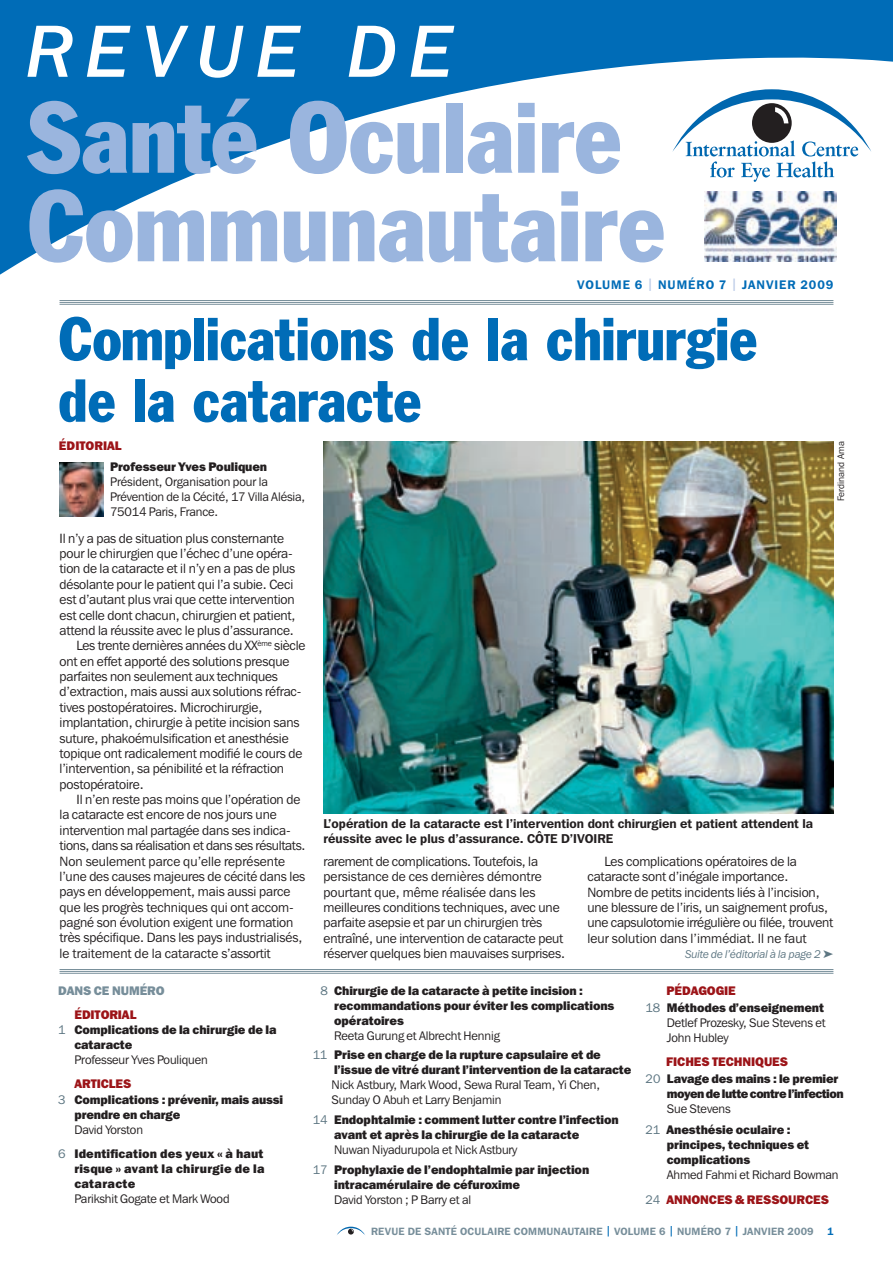
<style>
.page{position:relative;width:893px;height:1263px;background:#fff}
.page>*{position:absolute;margin:0;border:0;box-sizing:border-box;transform-origin:0 0}
.t1{font:condensed 99px/88.5px "Franklin Gothic BT";letter-spacing:-.01em;color:#9ab5de}
.t2{font:73.5px "Franklin Gothic IT Cby BT Med Ital";letter-spacing:.17em;color:#fff}
.t3{font:condensed 60px/61.5px "Franklin Gothic BT";letter-spacing:-.005em;color:#006cb7}
.t4{font:13.35px/15.5px "Franklin Gothic IT Cby BT";letter-spacing:-.01em;color:#231f20}
.t5{font:600 12.75px/15.8px "Franklin Gothic IT Cby BT";color:#231f20}
.t6{font:800 12.3px/15px "Franklin Gothic IT Cby BT";letter-spacing:-.01em;color:#231f20}
.t7{font:12.3px/15px "Franklin Gothic IT Cby BT";letter-spacing:-.01em;color:#231f20}
.t8{font:800 12.3px/23.9px "Franklin Gothic IT Cby BT";letter-spacing:.015em;color:#231f20}
.t9{font:800 12.3px/15px "Franklin Gothic IT Cby BT";letter-spacing:.02em;color:#231f20}
.t10{font:800 12.3px "Franklin Gothic IT Cby BT";letter-spacing:-.04em;color:#231f20}
.t11{font:600 12.3px "Franklin Gothic IT Cby BT";letter-spacing:.08em;color:#006cb7}
.t12{font:800 12.3px "Franklin Gothic IT Cby BT";letter-spacing:-.01em;color:#9c1418}
.t13{font:800 12.3px "Franklin Gothic IT Cby BT";letter-spacing:-.01em;color:#778e9a}
.t14{font:italic 11.25px "Franklin Gothic IT Cby BT";letter-spacing:-.01em;color:#5d7682}
.t15{font:600 10.5px "Franklin Gothic IT Cby BT";letter-spacing:.02em;color:#778e9a}
.t16{font:600 10.5px "Franklin Gothic IT Cby BT";color:#006cb7}
.t17{font:9.3px "Franklin Gothic IT Cby BT";color:#231f20}
.s1{color:#bacae7}
.s2{font-weight:400;color:#5d7682}
.s3{font-weight:400}
.s4{color:#9c1418}
.s5{color:#5d7682}
.s6{font-weight:800;color:#9c1418}
.s7{color:#006cb7}
</style>
<div class="page">
<img style="left:60px;top:463px;width:43px;height:53px">
<svg style="left:0;top:0;width:893px;height:275px"></svg>
<img style="left:705px;top:191px;width:132px;height:71px">
<svg style="left:672px;top:89px;width:199px;height:93px"></svg>
<img style="left:323px;top:441px;width:510px;height:372px">
<hr style="left:60px;top:300px;width:773px;height:1px;background:#778e9a">
<hr style="left:60px;top:302px;width:773px;height:1px;background:#778e9a">
<hr style="left:60px;top:304px;width:773px;height:1px;background:#778e9a">
<hr style="left:60px;top:969px;width:773px;height:1px;background:#778e9a">
<hr style="left:60px;top:971px;width:773px;height:1px;background:#778e9a">
<hr style="left:60px;top:973px;width:773px;height:1px;background:#778e9a">
<svg style="left:337px;top:1227px;width:28px;height:8px"></svg>
<h2 class="t2" style="left:27px;top:6px;width:427px">REVUE DE</h2>
<h1 class="t1" style="left:27px;top:90px;width:641px">Santé Oculaire<br>Communautaire</h1>
<p class="t11" style="left:577px;top:277px;width:258px">VOLUME 6 <span class="s1">|</span> NUMÉRO 7 <span class="s1">|</span> JANVIER 2009</p>
<h3 class="t3" style="left:58px;top:306px;width:701px">Complications de la chirurgie de la cataracte</h3>
<p class="t12" style="left:59px;top:438px;width:64px">ÉDITORIAL</p>
<p class="t6" style="left:110px;top:459px;width:159px">Professeur Yves Pouliquen</p>
<p class="t7" style="left:110px;top:474px;width:197px">Président, Organisation pour la<br>Prévention de la Cécité, 17 Villa Alésia,<br>75014 Paris, France.</p>
<p class="t17" style="left:835px;top:501px;width:61px;rotate:-90deg">Ferdinand Ama</p>
<p class="t4" style="left:60px;top:530px;width:226px">Il n’y a pas de situation plus consternante</p>
<p class="t4" style="left:60px;top:545px;width:235px">pour le chirurgien que l’échec d’une opéra-</p>
<p class="t4" style="left:60px;top:561px;width:237px">tion de la cataracte et il n’y en a pas de plus</p>
<p class="t4" style="left:60px;top:576px;width:235px">désolante pour le patient qui l’a subie. Ceci</p>
<p class="t4" style="left:60px;top:591px;width:237px">est d’autant plus vrai que cette intervention</p>
<p class="t4" style="left:60px;top:607px;width:238px">est celle dont chacun, chirurgien et patient,</p>
<p class="t4" style="left:60px;top:622px;width:236px">attend la réussite avec le plus d’assurance.</p>
<p class="t4" style="left:77px;top:638px;width:230px">Les trente dernières années du XX<sup>ème</sup> siècle</p>
<p class="t4" style="left:60px;top:653px;width:231px">ont en effet apporté des solutions presque</p>
<p class="t4" style="left:60px;top:668px;width:220px">parfaites non seulement aux techniques</p>
<p class="t4" style="left:60px;top:684px;width:243px">d’extraction, mais aussi aux solutions réfrac-</p>
<p class="t4" style="left:60px;top:699px;width:204px">tives postopératoires. Microchirurgie,</p>
<p class="t4" style="left:60px;top:714px;width:242px">implantation, chirurgie à petite incision sans</p>
<p class="t4" style="left:60px;top:730px;width:231px">suture, phakoémulsification et anesthésie</p>
<p class="t4" style="left:60px;top:745px;width:244px">topique ont radicalement modifié le cours de</p>
<p class="t4" style="left:60px;top:761px;width:226px">l’intervention, sa pénibilité et la réfraction</p>
<p class="t4" style="left:60px;top:776px;width:86px">postopératoire.</p>
<p class="t4" style="left:77px;top:791px;width:225px">Il n’en reste pas moins que l’opération de</p>
<p class="t4" style="left:60px;top:807px;width:219px">la cataracte est encore de nos jours une</p>
<p class="t4" style="left:60px;top:822px;width:233px">intervention mal partagée dans ses indica-</p>
<p class="t4" style="left:60px;top:837px;width:247px">tions, dans sa réalisation et dans ses résultats.</p>
<p class="t4" style="left:60px;top:853px;width:227px">Non seulement parce qu’elle représente</p>
<p class="t4" style="left:60px;top:868px;width:247px">l’une des causes majeures de cécité dans les</p>
<p class="t4" style="left:60px;top:884px;width:233px">pays en développement, mais aussi parce</p>
<p class="t4" style="left:60px;top:899px;width:236px">que les progrès techniques qui ont accom-</p>
<p class="t4" style="left:60px;top:914px;width:235px">pagné son évolution exigent une formation</p>
<p class="t4" style="left:60px;top:930px;width:244px">très spécifique. Dans les pays industrialisés,</p>
<p class="t4" style="left:60px;top:945px;width:213px">le traitement de la cataracte s’assortit</p>
<p class="t5" style="left:323px;top:815px;width:491px">L’opération de la cataracte est l’intervention dont chirurgien et patient attendent la réussite avec le plus d’assurance. CÔTE D’IVOIRE</p>
<p class="t4" style="left:323px;top:853px;width:243px">rarement de complications. Toutefois, la persistance de ces dernières démontre pourtant que, même réalisée dans les meilleures conditions techniques, avec une parfaite asepsie et par un chirurgien très entraîné, une intervention de cataracte peut réserver quelques bien mauvaises surprises.</p>
<p class="t4" style="left:587px;top:853px;width:247px;text-indent:17px">Les complications opératoires de la cataracte sont d’inégale importance.<br>Nombre de petits incidents liés à l’incision, une blessure de l’iris, un saignement profus, une capsulotomie irrégulière ou filée, trouvent leur solution dans l’immédiat. Il ne faut</p>
<p class="t14" style="left:685px;top:947px;width:150px">Suite de l’éditorial à la page 2 ➤</p>
<p class="t13" style="left:58px;top:983px;width:108px">DANS CE NUMÉRO</p>
<p class="t12" style="left:74px;top:1006px;width:63px">ÉDITORIAL</p>
<p class="t6" style="left:58px;top:1022px;width:220px"><span class="s2">1</span> Complications de la chirurgie de la</p>
<p class="t6" style="left:74px;top:1037px;width:60px">cataracte</p>
<p class="t7" style="left:74px;top:1052px;width:135px">Professeur Yves Pouliquen</p>
<p class="t12" style="left:74px;top:1076px;width:58px">ARTICLES</p>
<p class="t6" style="left:58px;top:1092px;width:227px"><span class="s2">3</span> Complications : prévenir, mais aussi</p>
<p class="t6" style="left:74px;top:1107px;width:107px">prendre en charge</p>
<p class="t8" style="left:58px;top:1117px;width:207px;text-indent:16px"><span class="s3">David Yorston<br></span><span class="s2">6</span> Identification des yeux « à haut</p>
<p class="t9" style="left:74px;top:1160px;width:192px">risque » avant la chirurgie de la cataracte</p>
<p class="t7" style="left:74px;top:1191px;width:157px">Parikshit Gogate et Mark Wood</p>
<p class="t6" style="left:334px;top:983px;width:282px;text-indent:-14px"><span class="s2">8</span> Chirurgie de la cataracte à petite incision : recommandations pour éviter les complications opératoires</p>
<p class="t6" style="left:313px;top:1025px;width:290px;line-height:19.5px;text-indent:21px"><span class="s3">Reeta Gurung et Albrecht Hennig<br></span><span class="s2">11</span> Prise en charge de la rupture capsulaire et de</p>
<p class="t6" style="left:334px;top:1062px;width:299px">l’issue de vitré durant l’intervention de la cataracte</p>
<p class="t7" style="left:332px;top:1077px;width:270px">Nick Astbury, Mark Wood, Sewa Rural Team, Yi Chen,<br>Sunday O Abuh et Larry Benjamin</p>
<p class="t6" style="left:334px;top:1112px;width:286px;text-indent:-21px"><span class="s2">14</span> Endophtalmie : comment lutter contre l’infection avant et après la chirurgie de la cataracte</p>
<p class="t6" style="left:313px;top:1140px;width:278px;line-height:19.5px;text-indent:21px"><span class="s3">Nuwan Niyadurupola et Nick Astbury<br></span><span class="s2">17</span> Prophylaxie de l’endophtalmie par injection</p>
<p class="t6" style="left:334px;top:1177px;width:188px">intracamérulaire de céfuroxime</p>
<p class="t7" style="left:334px;top:1192px;width:139px">David Yorston ; P Barry et al</p>
<p class="t6" style="left:645px;top:982px;width:180px;line-height:16.6px;text-indent:21px"><span class="s4">PÉDAGOGIE<br></span><span class="s2">18</span> Méthodes d’enseignement</p>
<p class="t7" style="left:667px;top:1014px;width:160px">Detlef Prozesky, Sue Stevens et<br>John Hubley</p>
<p class="t6" style="left:645px;top:1053px;width:194px;line-height:16.6px;text-indent:21px"><span class="s4">FICHES TECHNIQUES<br></span><span class="s2">20</span> Lavage des mains : le premier</p>
<p class="t10" style="left:667px;top:1085px;width:178px">moyen de lutte contre l’infection</p>
<p class="t6" style="left:645px;top:1097px;width:147px;line-height:21.5px;text-indent:21px"><span class="s3">Sue Stevens<br></span><span class="s2">21</span> Anesthésie oculaire :</p>
<p class="t6" style="left:667px;top:1137px;width:144px">principes, techniques et complications</p>
<p class="t7" style="left:645px;top:1162px;width:195px;line-height:24.6px;text-indent:21px">Ahmed Fahmi et Richard Bowman<br><span class="s5">24</span> <span class="s6">ANNONCES &amp; RESSOURCES</span></p>
<p class="t15" style="left:371px;top:1225px;width:15px">Revue</p>
<p class="t15" style="left:408px;top:1225px;width:32px">de Santé</p>
<p class="t15" style="left:460px;top:1225px;width:15px">Oculaire</p>
<p class="t15" style="left:514px;top:1225px;width:15px">Communautaire</p>
<p class="t15" style="left:606px;top:1225px;width:23px"><span class="s7">|</span> Volume</p>
<p class="t15" style="left:659px;top:1225px;width:34px">6 <span class="s7">|</span> Numéro</p>
<p class="t15" style="left:725px;top:1225px;width:90px">7 <span class="s7">|</span> JANVIER 2009</p>
<p class="t16" style="left:827px;top:1225px;width:8px">1</p>
</div>
